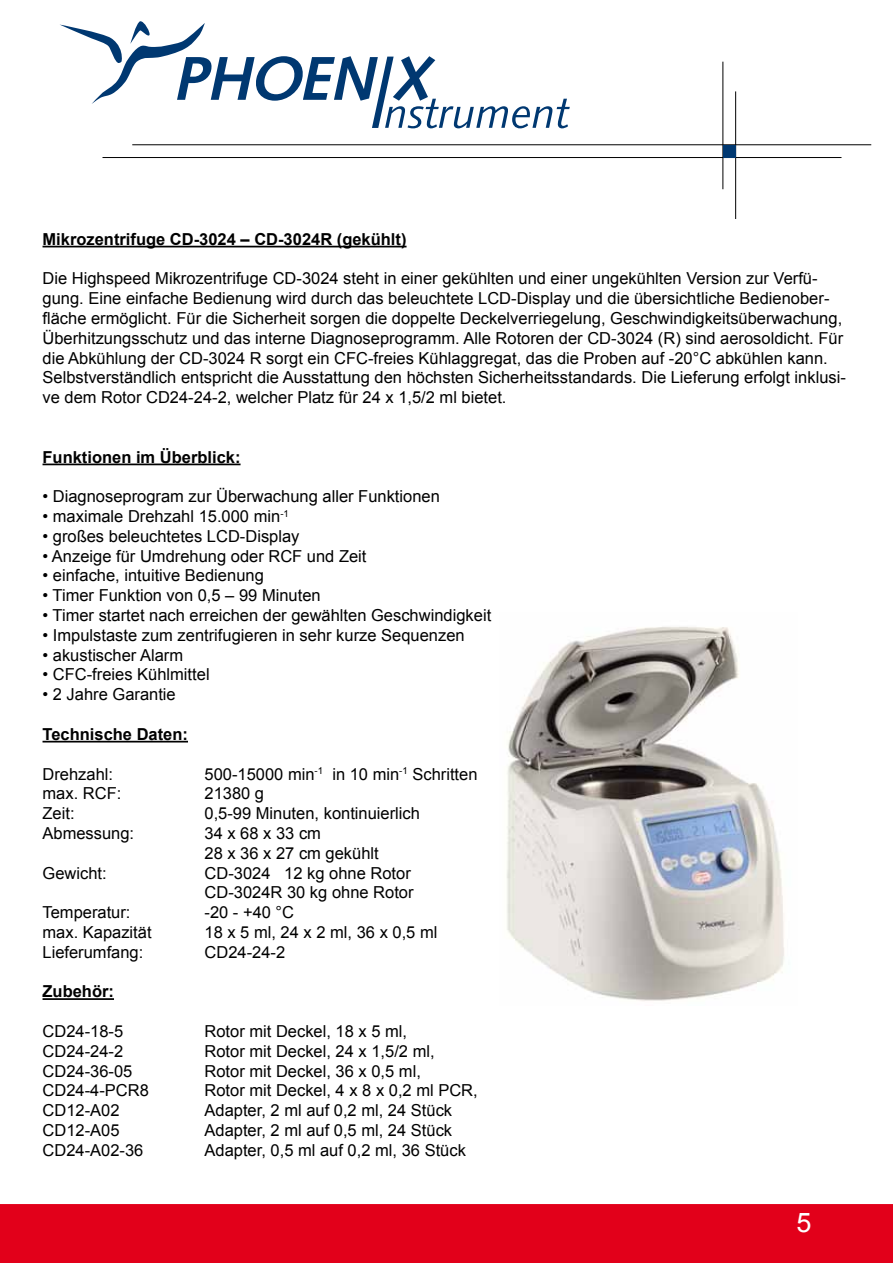
<style>
.page{position:relative;width:893px;height:1263px;background:#fff}
.page>*{position:absolute;margin:0;border:0;box-sizing:border-box;transform-origin:0 0}
.t1{font:27px "Arial";color:#fff}
.t2{font:16.5px/19.8px "Arial";color:#000}
.t3{font:700 16.5px "Arial";color:#000}
</style>
<div class="page">
<hr style="left:132px;top:144px;width:739px;height:1px;background:#000">
<hr style="left:103px;top:157px;width:738px;height:1px;background:#000">
<hr style="left:723px;top:62px;width:1px;height:127px;background:#000">
<hr style="left:735px;top:91px;width:1px;height:128px;background:#000">
<div style="left:723px;top:145px;width:12px;height:12px;background:#003871"></div>
<svg style="left:60px;top:21px;width:510px;height:107px"></svg>
<div style="left:0;top:1204px;width:893px;height:59px;background:#e2001a"></div>
<hr style="left:43px;top:246px;width:364px;height:1px;background:#000">
<hr style="left:43px;top:463px;width:198px;height:2px;background:#000">
<hr style="left:43px;top:741px;width:145px;height:1px;background:#000">
<hr style="left:43px;top:998px;width:71px;height:2px;background:#000">
<img style="left:506px;top:627px;width:278px;height:374px">
<p class="t3" style="left:43px;top:228px;width:365px">Mikrozentrifuge CD-3024 – CD-3024R (gekühlt)</p>
<p class="t2" style="left:43px;top:269px;width:805px">Die Highspeed Mikrozentrifuge CD-3024 steht in einer gekühlten und einer ungekühlten Version zur Verfü&shy;gung. Eine einfache Bedienung wird durch das beleuchtete LCD-Display und die übersichtliche Bedienober&shy;fläche ermöglicht. Für die Sicherheit sorgen die doppelte Deckelverriegelung, Geschwindigkeitsüberwachung, Überhitzungsschutz und das interne Diagnoseprogramm. Alle Rotoren der CD-3024 (R) sind aerosoldicht. Für die Abkühlung der CD-3024 R sorgt ein CFC-freies Kühlaggregat, das die Proben auf -20°C abkühlen kann.<br>Selbstverständlich entspricht die Ausstattung den höchsten Sicherheitsstandards. Die Lieferung erfolgt inklusi&shy;ve dem Rotor CD24-24-2, welcher Platz für 24 x 1,5/2 ml bietet.</p>
<p class="t3" style="left:43px;top:446px;width:200px">Funktionen im Überblick:</p>
<p class="t2" style="left:43px;top:487px;width:399px">• Diagnoseprogram zur Überwachung aller Funktionen</p>
<p class="t2" style="left:43px;top:506px;width:248px">• maximale Drehzahl 15.000 min<sup>-1</sup></p>
<p class="t2" style="left:43px;top:526px;width:259px">• großes beleuchtetes LCD-Display</p>
<p class="t2" style="left:43px;top:546px;width:325px">• Anzeige für Umdrehung oder RCF und Zeit</p>
<p class="t2" style="left:43px;top:566px;width:223px">• einfache, intuitive Bedienung</p>
<p class="t2" style="left:43px;top:586px;width:280px">• Timer Funktion von 0,5 – 99 Minuten</p>
<p class="t2" style="left:43px;top:605px;width:450px">• Timer startet nach erreichen der gewählten Geschwindigkeit</p>
<p class="t2" style="left:43px;top:625px;width:424px">• Impulstaste zum zentrifugieren in sehr kurze Sequenzen</p>
<p class="t2" style="left:43px;top:645px;width:142px">• akustischer Alarm</p>
<p class="t2" style="left:43px;top:665px;width:169px">• CFC-freies Kühlmittel</p>
<p class="t2" style="left:43px;top:685px;width:135px">• 2 Jahre Garantie</p>
<p class="t3" style="left:43px;top:723px;width:147px">Technische Daten:</p>
<p class="t2" style="left:43px;top:764px;width:72px">Drehzahl:</p>
<p class="t2" style="left:205px;top:764px;width:274px">500-15000 min<sup>-1</sup> in 10 min<sup>-1</sup> Schritten</p>
<p class="t2" style="left:43px;top:784px;width:80px">max. RCF:</p>
<p class="t2" style="left:205px;top:784px;width:61px">21380 g</p>
<p class="t2" style="left:43px;top:803px;width:34px">Zeit:</p>
<p class="t2" style="left:205px;top:803px;width:217px">0,5-99 Minuten, kontinuierlich</p>
<p class="t2" style="left:43px;top:823px;width:93px">Abmessung:</p>
<p class="t2" style="left:205px;top:823px;width:176px">34 x 68 x 33 cm<br>28 x 36 x 27 cm gekühlt</p>
<p class="t2" style="left:43px;top:863px;width:66px">Gewicht:</p>
<p class="t2" style="left:205px;top:863px;width:211px">CD-3024 12 kg ohne Rotor<br>CD-3024R 30 kg ohne Rotor</p>
<p class="t2" style="left:43px;top:902px;width:90px">Temperatur:</p>
<p class="t2" style="left:205px;top:902px;width:91px">-20 - +40 °C</p>
<p class="t2" style="left:43px;top:922px;width:111px">max. Kapazität</p>
<p class="t2" style="left:205px;top:922px;width:234px">18 x 5 ml, 24 x 2 ml, 36 x 0,5 ml</p>
<p class="t2" style="left:43px;top:942px;width:102px">Lieferumfang:</p>
<p class="t2" style="left:205px;top:942px;width:82px">CD24-24-2</p>
<p class="t3" style="left:43px;top:980px;width:73px">Zubehör:</p>
<p class="t2" style="left:43px;top:1021px;width:82px">CD24-18-5</p>
<p class="t2" style="left:205px;top:1021px;width:204px">Rotor mit Deckel, 18 x 5 ml,</p>
<p class="t2" style="left:43px;top:1041px;width:82px">CD24-24-2</p>
<p class="t2" style="left:205px;top:1041px;width:232px">Rotor mit Deckel, 24 x 1,5/2 ml,</p>
<p class="t2" style="left:43px;top:1061px;width:91px">CD24-36-05</p>
<p class="t2" style="left:205px;top:1061px;width:218px">Rotor mit Deckel, 36 x 0,5 ml,</p>
<p class="t2" style="left:43px;top:1081px;width:108px">CD24-4-PCR8</p>
<p class="t2" style="left:205px;top:1081px;width:275px">Rotor mit Deckel, 4 x 8 x 0,2 ml PCR,</p>
<p class="t2" style="left:43px;top:1100px;width:79px">CD12-A02</p>
<p class="t2" style="left:205px;top:1100px;width:249px">Adapter, 2 ml auf 0,2 ml, 24 Stück</p>
<p class="t2" style="left:43px;top:1120px;width:79px">CD12-A05</p>
<p class="t2" style="left:205px;top:1120px;width:249px">Adapter, 2 ml auf 0,5 ml, 24 Stück</p>
<p class="t2" style="left:43px;top:1140px;width:102px">CD24-A02-36</p>
<p class="t2" style="left:205px;top:1140px;width:263px">Adapter, 0,5 ml auf 0,2 ml, 36 Stück</p>
<h1 class="t1" style="left:796px;top:1204px;width:17px">5</h1>
</div>
